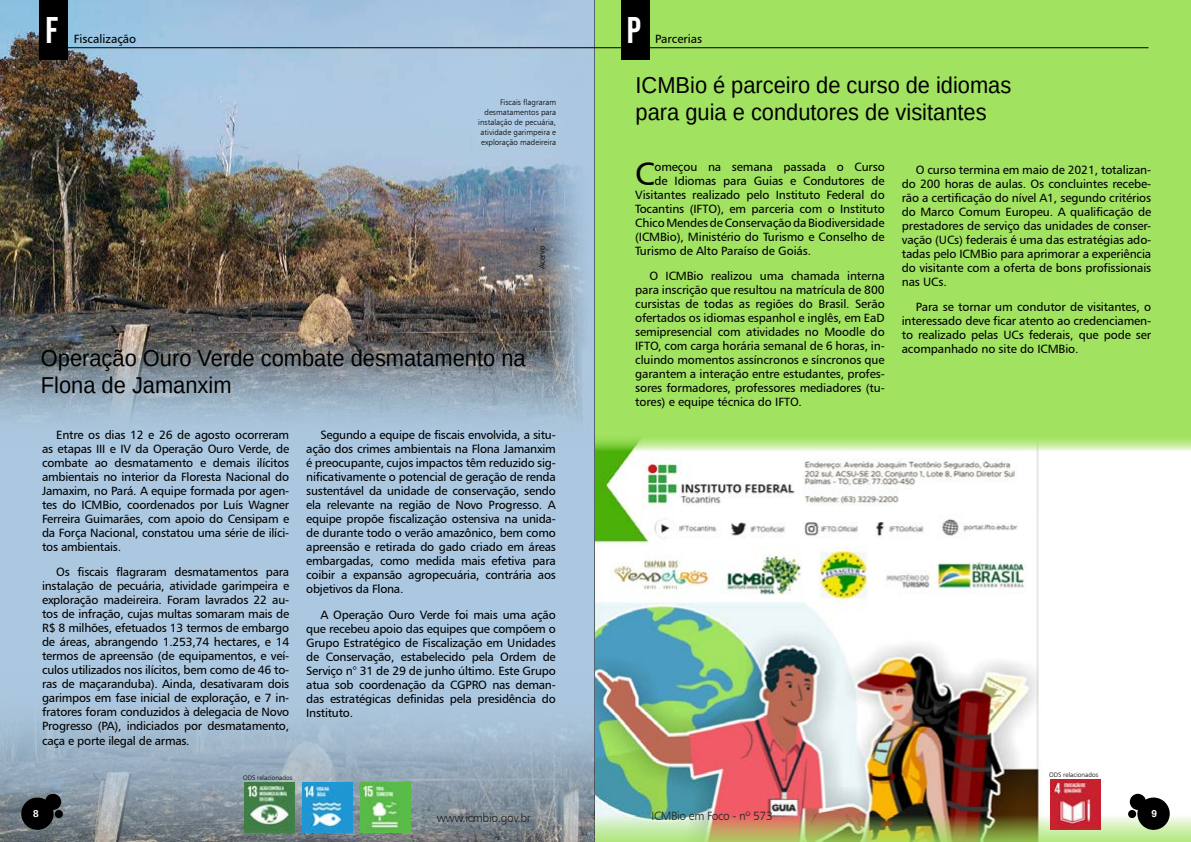
<style>
.page{position:relative;width:1191px;height:842px;background:#fff}
.page>*{position:absolute;margin:0;border:0;box-sizing:border-box;transform-origin:0 0}
.t1{font:37px "Bebas Neue";color:#fff}
.t2{font:32.2px "Humanist 777 BT Roman B";color:#000}
.t3{font:23px/27.6px "Arimo";color:#000;scale:.95 1}
.t4{font:12px/14px "Humanist 777 BT Roman B";letter-spacing:-.01em;color:#000;text-align:justify}
.t5{font:12px "Humanist 777 BT Light B";letter-spacing:-.03em;color:#24221f}
.t6{font:700 10px "Liberation Sans";color:#fff}
.t7{font:8px/10px "Humanist 777 BT Light B";color:#000;text-align:right}
.t8{font:6.6px "Humanist 777 BT Light B";color:#000}
</style>
<div class="page">
<div style="left:0;top:445px;width:595px;height:233px;background:#acc8e0"></div>
<img style="left:0;top:0;width:595px;height:445px">
<img style="left:0;top:678px;width:595px;height:164px">
<div style="left:40px;top:0;width:28px;height:60px;background:#000"></div>
<div style="left:21px;top:797px;width:33px;height:33px;background:#000;border-radius:50%"></div>
<div style="left:45px;top:794px;width:16px;height:16px;background:#000;border-radius:50%"></div>
<div style="left:55px;top:810px;width:8px;height:8px;background:#000;border-radius:50%"></div>
<img style="left:244px;top:783px;width:50px;height:49px">
<img style="left:302px;top:783px;width:50px;height:49px">
<img style="left:360px;top:783px;width:50px;height:49px">
<div style="left:595px;top:0;width:596px;height:842px;background:#a1e260"></div>
<img style="left:595px;top:439px;width:596px;height:403px">
<div style="left:1137px;top:797px;width:32px;height:33px;background:#000;border-radius:50%"></div>
<div style="left:1129px;top:794px;width:17px;height:16px;background:#000;border-radius:50%"></div>
<div style="left:1128px;top:810px;width:8px;height:8px;background:#000;border-radius:50%"></div>
<img style="left:1050px;top:780px;width:50px;height:49px">
<hr style="left:61px;top:47px;width:1087px;height:1px;background:#000">
<div style="left:621px;top:0;width:28px;height:60px;background:#000"></div>
<h1 class="t1" style="left:45px;top:9px;width:14px">F</h1>
<p class="t4" style="left:74px;top:31px;width:64px">Fiscalização</p>
<p class="t7" style="left:478px;top:97px;width:79px">Fiscais flagraram desmatamentos para instalação de pecuária, atividade garimpeira e exploração madeireira</p>
<p class="t7" style="left:537px;top:269px;width:25px;rotate:-90deg">Acervo</p>
<h3 class="t3" style="left:41px;top:344px;width:512px">Operação Ouro Verde combate desmatamento na<br>Flona de Jamanxim</h3>
<p class="t4" style="left:42px;top:428px;width:249px;text-indent:14px">Entre os dias 12 e 26 de agosto ocorreram as etapas III e IV da Operação Ouro Verde, de combate ao desmatamento e demais ilícitos ambientais no interior da Floresta Nacional do Jamaxim, no Pará. A equipe formada por agen&shy;tes do ICMBio, coordenados por Luís Wagner Ferreira Guimarães, com apoio do Censipam e da Força Nacional, constatou uma série de ilíci&shy;tos ambientais.</p>
<p class="t4" style="left:42px;top:565px;width:249px;text-indent:14px">Os fiscais flagraram desmatamentos para instalação de pecuária, atividade garimpeira e exploração madeireira. Foram lavrados 22 au&shy;tos de infração, cujas multas somaram mais de R$ 8 milhões, efetuados 13 termos de embargo de áreas, abrangendo 1.253,74 hectares, e 14 termos de apreensão (de equipamentos, e veí&shy;culos utilizados nos ilícitos, bem como de 46 to&shy;ras de maçaranduba). Ainda, desativaram dois garimpos em fase inicial de exploração, e 7 in&shy;fratores foram conduzidos à delegacia de Novo Progresso (PA), indiciados por desmatamento, caça e porte ilegal de armas.</p>
<p class="t4" style="left:306px;top:428px;width:251px;text-indent:14px">Segundo a equipe de fiscais envolvida, a situ&shy;ação dos crimes ambientais na Flona Jamanxim é preocupante, cujos impactos têm reduzido sig&shy;nificativamente o potencial de geração de renda sustentável da unidade de conservação, sendo ela relevante na região de Novo Progresso. A equipe propõe fiscalização ostensiva na unida&shy;de durante todo o verão amazônico, bem como apreensão e retirada do gado criado em áreas embargadas, como medida mais efetiva para coibir a expansão agropecuária, contrária aos objetivos da Flona.</p>
<p class="t4" style="left:306px;top:607px;width:251px;text-indent:14px">A Operação Ouro Verde foi mais uma ação que recebeu apoio das equipes que compõem o Grupo Estratégico de Fiscalização em Unidades de Conservação, estabelecido pela Ordem de Serviço n° 31 de 29 de junho último. Este Grupo atua sob coordenação da CGPRO nas deman&shy;das estratégicas definidas pela presidência do Instituto.</p>
<p class="t6" style="left:33px;top:807px;width:7px">8</p>
<p class="t8" style="left:243px;top:774px;width:51px">ODS relacionados</p>
<p class="t5" style="left:437px;top:810px;width:96px">www.icmbio.gov.br</p>
<h1 class="t1" style="left:626px;top:9px;width:16px">P</h1>
<p class="t4" style="left:655px;top:31px;width:49px">Parcerias</p>
<h3 class="t3" style="left:635px;top:71px;width:397px">ICMBio é parceiro de curso de idiomas para guia e condutores de visitantes</h3>
<h2 class="t2" style="left:635px;top:153px;width:21px">C</h2>
<p class="t4" style="left:654px;top:159px;width:232px">omeçou na semana passada o Curso</p>
<p class="t4" style="left:654px;top:173px;width:232px">de Idiomas para Guias e Condutores de</p>
<p class="t4" style="left:635px;top:187px;width:251px">Visitantes realizado pelo Instituto Federal do</p>
<p class="t4" style="left:635px;top:201px;width:251px">Tocantins (IFTO), em parceria com o Instituto</p>
<p class="t4" style="left:635px;top:215px;width:251px">Chico Mendes de Conservação da Biodiversidade</p>
<p class="t4" style="left:635px;top:229px;width:251px">(ICMBio), Ministério do Turismo e Conselho de</p>
<p class="t4" style="left:635px;top:243px;width:177px">Turismo de Alto Paraíso de Goiás.</p>
<p class="t4" style="left:635px;top:269px;width:251px;text-indent:14px">O ICMBio realizou uma chamada interna para inscrição que resultou na matrícula de 800 cursistas de todas as regiões do Brasil. Serão ofertados os idiomas espanhol e inglês, em EaD semipresencial com atividades no Moodle do IFTO, com carga horária semanal de 6 horas, in&shy;cluindo momentos assíncronos e síncronos que garantem a interação entre estudantes, profes&shy;sores formadores, professores mediadores (tu&shy;tores) e equipe técnica do IFTO.</p>
<p class="t4" style="left:901px;top:162px;width:251px;text-indent:14px">O curso termina em maio de 2021, totalizan&shy;do 200 horas de aulas. Os concluintes recebe&shy;rão a certificação do nível A1, segundo critérios do Marco Comum Europeu. A qualificação de prestadores de serviço das unidades de conser&shy;vação (UCs) federais é uma das estratégias ado&shy;tadas pelo ICMBio para aprimorar a experiência do visitante com a oferta de bons profissionais nas UCs.</p>
<p class="t4" style="left:901px;top:299px;width:251px;text-indent:14px">Para se tornar um condutor de visitantes, o interessado deve ficar atento ao credenciamen&shy;to realizado pelas UCs federais, que pode ser acompanhado no site do ICMBio.</p>
<p class="t8" style="left:1049px;top:771px;width:51px">ODS relacionados</p>
<p class="t5" style="left:651px;top:808px;width:123px">ICMBio em Foco - nº 573</p>
<p class="t6" style="left:1151px;top:807px;width:7px">9</p>
</div>
